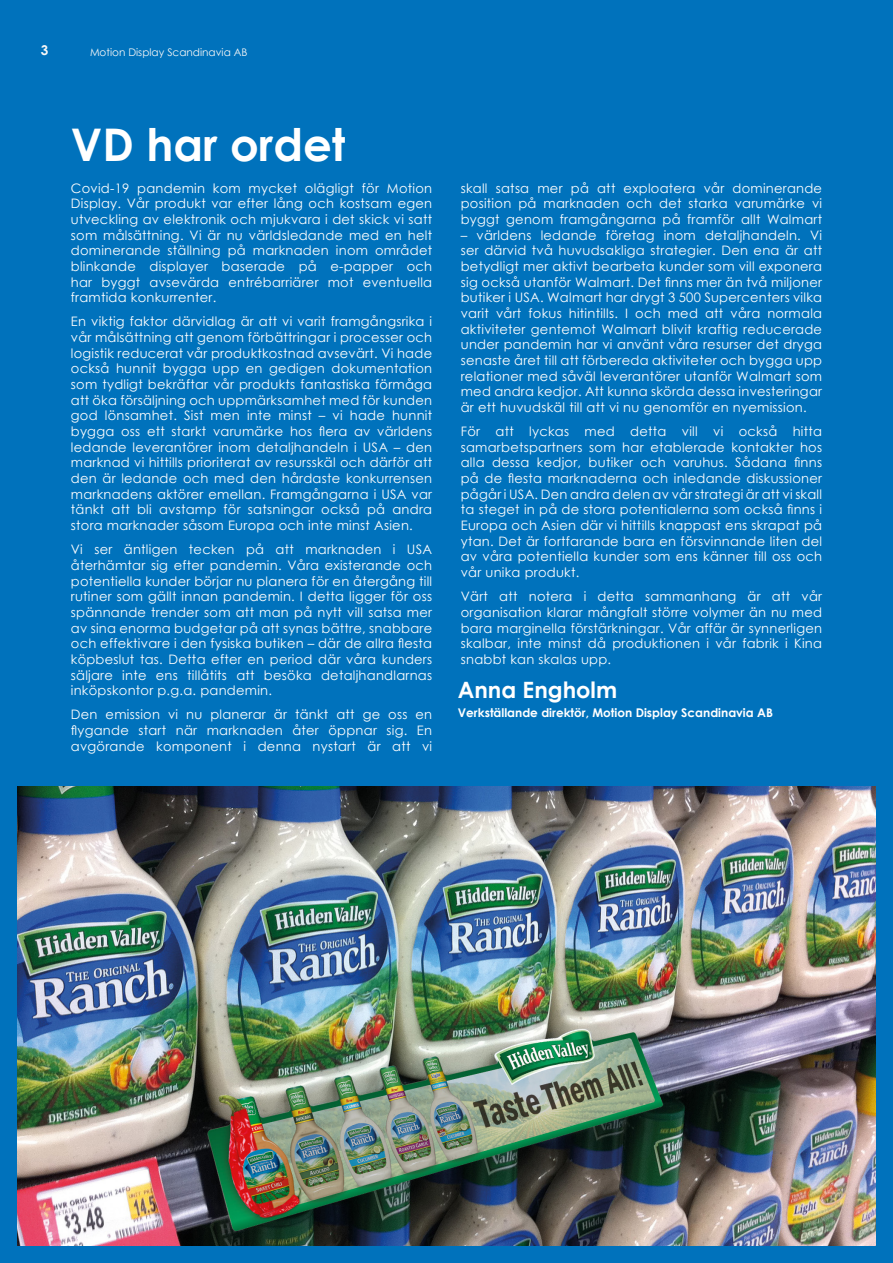
<style>
.page{position:relative;width:893px;height:1263px;background:#0072bc}
.page>*{position:absolute;margin:0;border:0;box-sizing:border-box;transform-origin:0 0}
.Rubrik_1{font:700 45px "Century Gothic";color:#fff}
.Rubrik_3{font:700 22.5px "Century Gothic";color:#fff}
.t1{font:700 13.5px "Century Gothic";color:#f7f7f7}
.Brödtext{font:13.05px/15.6px "Century Gothic";letter-spacing:.02em;color:#fff;text-align:justify}
.Rubrik_3-2{font:700 12px "Century Gothic";color:#fff}
.t2{font:10.5px "Century Gothic";color:#f7f7f7}
</style>
<div class="page">
<img style="left:17px;top:787px;width:859px;height:459px">
<p class="t1" style="left:41px;top:40px;width:9px">3</p>
<p class="t2" style="left:90px;top:45px;width:159px">Motion Display Scandinavia AB</p>
<p class="Rubrik_1" style="left:71px;top:111px;width:276px">VD har ordet</p>
<p class="Brödtext" style="left:71px;top:180px;width:363px">Covid-19 pandemin kom mycket olägligt för Motion Display. Vår produkt var efter lång och kostsam egen utveckling av elektronik och mjukvara i det skick vi satt som målsättning. Vi är nu världsledande med en helt dominerande ställning på marknaden inom området blinkande displayer baserade på e-papper och har byggt avsevärda entrébarriärer mot eventuella framtida konkurrenter.</p>
<p class="Brödtext" style="left:71px;top:314px;width:363px">En viktig faktor därvidlag är att vi varit framgångsrika i vår målsättning att genom förbättringar i processer och logistik reducerat vår produktkostnad avsevärt. Vi hade också hunnit bygga upp en gedigen dokumentation som tydligt bekräftar vår produkts fantastiska förmåga att öka försäljning och uppmärksamhet med för kunden god lönsamhet. Sist men inte minst – vi hade hunnit bygga oss ett starkt varumärke hos flera av världens ledande leverantörer inom detaljhandeln i USA – den marknad vi hittills prioriterat av resursskäl och därför att den är ledande och med den hårdaste konkurrensen marknadens aktörer emellan. Framgångarna i USA var tänkt att bli avstamp för satsningar också på andra stora marknader såsom Europa och inte minst Asien.</p>
<p class="Brödtext" style="left:71px;top:541px;width:363px">Vi ser äntligen tecken på att marknaden i USA återhämtar sig efter pandemin. Våra existerande och potentiella kunder börjar nu planera för en återgång till rutiner som gällt innan pandemin. I detta ligger för oss spännande trender som att man på nytt vill satsa mer av sina enorma budgetar på att synas bättre, snabbare och effektivare i den fysiska butiken – där de allra flesta köpbeslut tas. Detta efter en period där våra kunders säljare inte ens tillåtits att besöka detaljhandlarnas inköpskontor p.g.a. pandemin.</p>
<p class="Brödtext" style="left:71px;top:707px;width:363px">Den emission vi nu planerar är tänkt att ge oss en flygande start när marknaden åter öppnar sig. En avgörande komponent i denna nystart är att vi</p>
<p class="Brödtext" style="left:461px;top:180px;width:363px">skall satsa mer på att exploatera vår dominerande position på marknaden och det starka varumärke vi byggt genom framgångarna på framför allt Walmart</p>
<p class="Brödtext" style="left:461px;top:227px;width:363px">– världens ledande företag inom detaljhandeln. Vi ser därvid två huvudsakliga strategier. Den ena är att betydligt mer aktivt bearbeta kunder som vill exponera sig också utanför Walmart. Det finns mer än två miljoner butiker i USA. Walmart har drygt 3 500 Supercenters vilka varit vårt fokus hitintills. I och med att våra normala aktiviteter gentemot Walmart blivit kraftig reducerade under pandemin har vi använt våra resurser det dryga senaste året till att förbereda aktiviteter och bygga upp relationer med såväl leverantörer utanför Walmart som med andra kedjor. Att kunna skörda dessa investeringar är ett huvudskäl till att vi nu genomför en nyemission.</p>
<p class="Brödtext" style="left:461px;top:423px;width:363px">För att lyckas med detta vill vi också hitta samarbetspartners som har etablerade kontakter hos alla dessa kedjor, butiker och varuhus. Sådana finns på de flesta marknaderna och inledande diskussioner pågår i USA. Den andra delen av vår strategi är att vi skall ta steget in på de stora potentialerna som också finns i Europa och Asien där vi hittills knappast ens skrapat på ytan. Det är fortfarande bara en försvinnande liten del av våra potentiella kunder som ens känner till oss och vår unika produkt.</p>
<p class="Brödtext" style="left:461px;top:588px;width:363px">Värt att notera i detta sammanhang är att vår organisation klarar mångfalt större volymer än nu med bara marginella förstärkningar. Vår affär är synnerligen skalbar, inte minst då produktionen i vår fabrik i Kina snabbt kan skalas upp.</p>
<p class="Rubrik_3" style="left:458px;top:673px;width:161px">Anna Engholm</p>
<p class="Rubrik_3-2" style="left:458px;top:703px;width:317px">Verkställande direktör, Motion Display Scandinavia AB</p>
</div>
